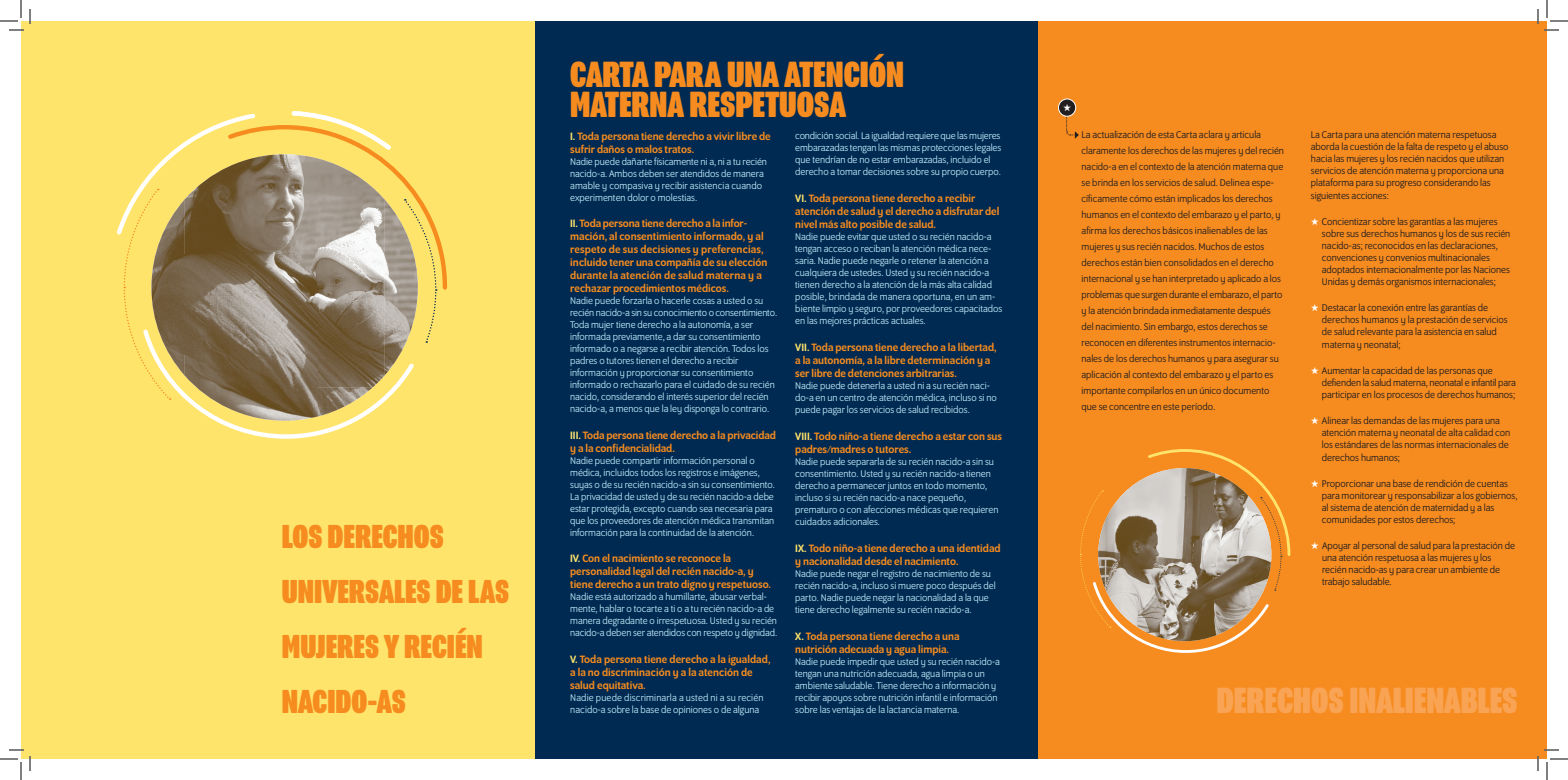
<style>
.page{position:relative;width:1568px;height:780px;background:#fff}
.page>*{position:absolute;margin:0;border:0;box-sizing:border-box;transform-origin:0 0}
.t1{font:900 39.5px/30px "Program Nar OT";color:#f68b1f}
.t2{font:900 39.5px "Program Nar OT";color:#f9a454}
.t3{font:900 36px/55px "Program Nar OT";color:#f68b1f}
.t4{font:500 11.5px/13px "Program OT";color:#f68b1f}
.t5{font:10.5px/12px "Program OT";color:#bce3f6}
.t6{font:10.5px/16px "Program OT";color:#231f20}
.s1{color:#ffe46c}
.s2{color:#fff}
</style>
<div class="page">
<div style="left:534px;top:21px;width:504px;height:738px;background:#002a51"></div>
<div style="left:1038px;top:21px;width:509px;height:738px;background:#f68b1f"></div>
<svg style="left:1058px;top:99px;width:17px;height:17px"></svg>
<div style="left:1058px;top:99px;width:18px;height:18px;border:1px solid #fff;border-radius:50%"></div>
<div style="left:21px;top:21px;width:513px;height:738px;background:#ffe46c"></div>
<svg style="left:117px;top:111px;width:330px;height:328px"></svg>
<svg style="left:1080px;top:449px;width:211px;height:204px"></svg>
<svg style="left:1544px;top:29px;width:15px;height:2px"></svg>
<svg style="left:1544px;top:749px;width:15px;height:2px"></svg>
<svg style="left:1537px;top:9px;width:1px;height:15px"></svg>
<svg style="left:1537px;top:756px;width:1px;height:15px"></svg>
<svg style="left:0;top:0;width:31px;height:31px"></svg>
<svg style="left:0;top:749px;width:31px;height:31px"></svg>
<svg style="left:1546px;top:0;width:22px;height:22px"></svg>
<svg style="left:1546px;top:758px;width:22px;height:22px"></svg>
<svg style="left:1063px;top:104px;width:16px;height:35px"></svg>
<h2 class="t3" style="left:282px;top:509px;width:229px">LOS DERECHOS<br>UNIVERSALES DE LAS<br>MUJERES Y RECIÉN<br>NACIDO-AS</h2>
<h1 class="t1" style="left:570px;top:59px;width:335px">CARTA PARA UNA ATENCIÓN<br>MATERNA RESPETUOSA</h1>
<p class="t4" style="left:570px;top:130px;width:202px"><span class="s1">I.</span> Toda persona tiene derecho a vivir libre de sufrir daños o malos tratos.</p>
<p class="t5" style="left:570px;top:156px;width:198px">Nadie puede dañarte físicamente ni a, ni a tu recién nacido-a. Ambos deben ser atendidos de manera amable y compasiva y recibir asistencia cuando experimenten dolor o molestias.</p>
<p class="t4" style="left:570px;top:218px;width:199px"><span class="s1">II.</span> Toda persona tiene derecho a la infor&shy;mación, al consentimiento informado, y al respeto de sus decisiones y preferencias, incluido tener una compañía de su elección durante la atención de salud materna y a rechazar procedimientos médicos.</p>
<p class="t5" style="left:570px;top:295px;width:208px">Nadie puede forzarla o hacerle cosas a usted o su recién nacido-a sin su conocimiento o consentimiento.<br>Toda mujer tiene derecho a la autonomía, a ser informada previamente, a dar su consentimiento informado o a negarse a recibir atención. Todos los padres o tutores tienen el derecho a recibir información y proporcionar su consentimiento informado o rechazarlo para el cuidado de su recién nacido, considerando el interés superior del recién nacido-a, a menos que la ley disponga lo contrario.</p>
<p class="t4" style="left:570px;top:429px;width:207px"><span class="s1">III.</span> Toda persona tiene derecho a la privacidad y a la confidencialidad.</p>
<p class="t5" style="left:570px;top:455px;width:206px">Nadie puede compartir información personal o médica, incluidos todos los registros e imágenes, suyas o de su recién nacido-a sin su consentimiento.<br>La privacidad de usted y de su recién nacido-a debe estar protegida, excepto cuando sea necesaria para que los proveedores de atención médica transmitan información para la continuidad de la atención.</p>
<p class="t4" style="left:570px;top:553px;width:202px"><span class="s1">IV.</span> Con el nacimiento se reconoce la personalidad legal del recién nacido-a, y tiene derecho a un trato digno y respetuoso.</p>
<p class="t5" style="left:570px;top:591px;width:208px">Nadie está autorizado a humillarte, abusar verbal&shy;mente, hablar o tocarte a ti o a tu recién nacido-a de manera degradante o irrespetuosa. Usted y su recién nacido-a deben ser atendidos con respeto y dignidad.</p>
<p class="t4" style="left:570px;top:653px;width:202px"><span class="s1">V.</span> Toda persona tiene derecho a la igualdad, a la no discriminación y a la atención de salud equitativa.</p>
<p class="t5" style="left:570px;top:692px;width:195px">Nadie puede discriminarla a usted ni a su recién nacido-a sobre la base de opiniones o de alguna</p>
<p class="t5" style="left:795px;top:130px;width:208px">condición social. La igualdad requiere que las mujeres embarazadas tengan las mismas protecciones legales que tendrían de no estar embarazadas, incluido el derecho a tomar decisiones sobre su propio cuerpo.</p>
<p class="t4" style="left:795px;top:192px;width:206px"><span class="s1">VI.</span> Toda persona tiene derecho a recibir atención de salud y el derecho a disfrutar del nivel más alto posible de salud.</p>
<p class="t5" style="left:795px;top:231px;width:209px">Nadie puede evitar que usted o su recién nacido-a tengan acceso o reciban la atención médica nece&shy;saria. Nadie puede negarle o retener la atención a cualquiera de ustedes. Usted y su recién nacido-a tienen derecho a la atención de la más alta calidad posible, brindada de manera oportuna, en un am&shy;biente limpio y seguro, por proveedores capacitados en las mejores prácticas actuales.</p>
<p class="t4" style="left:795px;top:341px;width:203px"><span class="s1">VII.</span> Toda persona tiene derecho a la libertad, a la autonomía, a la libre determinación y a ser libre de detenciones arbitrarias.</p>
<p class="t5" style="left:795px;top:380px;width:203px">Nadie puede detenerla a usted ni a su recién naci&shy;do-a en un centro de atención médica, incluso si no puede pagar los servicios de salud recibidos.</p>
<p class="t4" style="left:795px;top:430px;width:208px"><span class="s1">VIII.</span> Todo niño-a tiene derecho a estar con sus padres/madres o tutores.</p>
<p class="t5" style="left:795px;top:456px;width:205px">Nadie puede separarla de su recién nacido-a sin su consentimiento. Usted y su recién nacido-a tienen derecho a permanecer juntos en todo momento, incluso si su recién nacido-a nace pequeño, prematuro o con afecciones médicas que requieren cuidados adicionales.</p>
<p class="t4" style="left:795px;top:542px;width:207px"><span class="s1">IX.</span> Todo niño-a tiene derecho a una identidad y nacionalidad desde el nacimiento.</p>
<p class="t5" style="left:795px;top:568px;width:202px">Nadie puede negar el registro de nacimiento de su recién nacido-a, incluso si muere poco después del parto. Nadie puede negar la nacionalidad a la que tiene derecho legalmente su recién nacido-a.</p>
<p class="t4" style="left:795px;top:630px;width:166px"><span class="s1">X.</span> Toda persona tiene derecho a una nutrición adecuada y agua limpia.</p>
<p class="t5" style="left:795px;top:656px;width:206px">Nadie puede impedir que usted y su recién nacido-a tengan una nutrición adecuada, agua limpia o un ambiente saludable. Tiene derecho a información y recibir apoyos sobre nutrición infantil e información sobre las ventajas de la lactancia materna.</p>
<p class="t6" style="left:1081px;top:128px;width:204px">La actualización de esta Carta aclara y articula claramente los derechos de las mujeres y del recién nacido-a en el contexto de la atención materna que se brinda en los servicios de salud. Delinea espe&shy;cíficamente cómo están implicados los derechos humanos en el contexto del embarazo y el parto, y afirma los derechos básicos inalienables de las mujeres y sus recién nacidos. Muchos de estos derechos están bien consolidados en el derecho internacional y se han interpretado y aplicado a los problemas que surgen durante el embarazo, el parto y la atención brindada inmediatamente después del nacimiento. Sin embargo, estos derechos se reconocen en diferentes instrumentos internacio&shy;nales de los derechos humanos y para asegurar su aplicación al contexto del embarazo y el parto es importante compilarlos en un único documento que se concentre en este período.</p>
<p class="t6" style="left:1311px;top:130px;width:199px;line-height:12.1px">La Carta para una atención materna respetuosa aborda la cuestión de la falta de respeto y el abuso hacia las mujeres y los recién nacidos que utilizan servicios de atención materna y proporciona una plataforma para su progreso considerando las siguientes acciones:</p>
<p class="t6" style="left:1321px;top:216px;width:190px;line-height:12.1px;text-indent:-11px"><span class="s2">★</span> Concientizar sobre las garantías a las mujeres sobre sus derechos humanos y los de sus recién nacido-as; reconocidos en las declaraciones, convenciones y convenios multinacionales adoptados internacionalmente por las Naciones Unidas y demás organismos internacionales;</p>
<p class="t6" style="left:1321px;top:303px;width:187px;line-height:12.2px;text-indent:-11px"><span class="s2">★</span> Destacar la conexión entre las garantías de derechos humanos y la prestación de servicios de salud relevante para la asistencia en salud materna y neonatal;</p>
<p class="t6" style="left:1321px;top:365px;width:195px;line-height:12.2px;text-indent:-11px"><span class="s2">★</span> Aumentar la capacidad de las personas que defienden la salud materna, neonatal e infantil para participar en los procesos de derechos humanos;</p>
<p class="t6" style="left:1321px;top:416px;width:190px;line-height:12.2px;text-indent:-11px"><span class="s2">★</span> Alinear las demandas de las mujeres para una atención materna y neonatal de alta calidad con los estándares de las normas internacionales de derechos humanos;</p>
<p class="t6" style="left:1321px;top:478px;width:197px;line-height:12.2px;text-indent:-11px"><span class="s2">★</span> Proporcionar una base de rendición de cuentas para monitorear y responsabilizar a los gobiernos, al sistema de atención de maternidad y a las comunidades por estos derechos;</p>
<p class="t6" style="left:1322px;top:541px;width:195px;line-height:12px;text-indent:-11px"><span class="s2">★</span> Apoyar al personal de salud para la prestación de una atención respetuosa a las mujeres y los recién nacido-as y para crear un ambiente de trabajo saludable.</p>
<h1 class="t2" style="left:1216px;top:680px;width:303px">DERECHOS INALIENABLES</h1>
</div>
